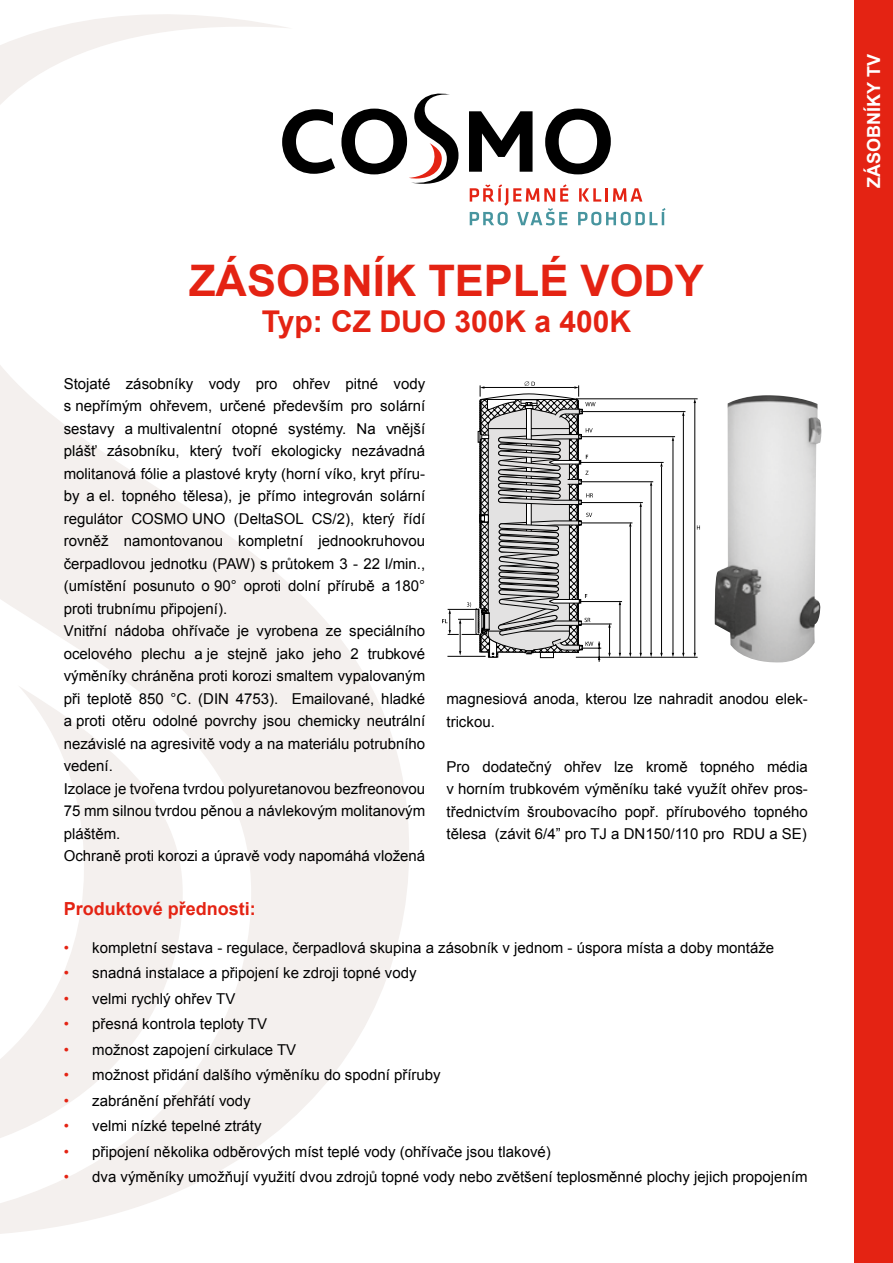
<style>
.page{position:relative;width:893px;height:1263px;background:#fff}
.page>*{position:absolute;margin:0;border:0;box-sizing:border-box;transform-origin:0 0}
.t1{font:700 43.5px "Arial";color:#e42313}
.t2{font:700 30px "Arial";color:#e42313}
.t3{font:700 18px "Arial";color:#e42313}
.t4{font:700 18px "Arial";color:#fff}
.t5{font:15px/22.5px "Arial";color:#000}
.s1{color:#e42313}
</style>
<div class="page">
<svg style="left:0;top:14px;width:409px;height:1220px"></svg>
<svg style="left:0;top:685px;width:183px;height:480px"></svg>
<svg style="left:282px;top:109px;width:53px;height:65px"></svg>
<svg style="left:545px;top:109px;width:66px;height:65px"></svg>
<svg style="left:341px;top:90px;width:117px;height:98px"></svg>
<svg style="left:469px;top:111px;width:64px;height:61px"></svg>
<svg style="left:579px;top:188px;width:22px;height:14px"></svg>
<hr style="left:605px;top:188px;width:3px;height:14px;background:#e42313">
<svg style="left:613px;top:188px;width:29px;height:14px"></svg>
<svg style="left:470px;top:184px;width:98px;height:41px"></svg>
<svg style="left:578px;top:208px;width:88px;height:17px"></svg>
<hr style="left:576px;top:657px;width:122px;height:1px;background:#000">
<hr style="left:581px;top:624px;width:31px;height:1px;background:#000">
<svg style="left:608px;top:623px;width:3px;height:34px"></svg>
<hr style="left:581px;top:601px;width:41px;height:1px;background:#000">
<hr style="left:620px;top:603px;width:1px;height:51px;background:#000">
<hr style="left:581px;top:523px;width:51px;height:1px;background:#000">
<hr style="left:630px;top:526px;width:1px;height:127px;background:#000">
<hr style="left:581px;top:502px;width:62px;height:1px;background:#000">
<hr style="left:640px;top:506px;width:1px;height:148px;background:#000">
<hr style="left:580px;top:481px;width:73px;height:1px;background:#000">
<hr style="left:651px;top:485px;width:1px;height:169px;background:#000">
<hr style="left:576px;top:399px;width:122px;height:1px;background:#000">
<hr style="left:694px;top:401px;width:1px;height:252px;background:#000">
<hr style="left:580px;top:462px;width:84px;height:1px;background:#000">
<hr style="left:661px;top:467px;width:1px;height:186px;background:#000">
<hr style="left:580px;top:436px;width:95px;height:1px;background:#000">
<hr style="left:673px;top:441px;width:1px;height:213px;background:#000">
<hr style="left:580px;top:411px;width:105px;height:1px;background:#000">
<hr style="left:683px;top:414px;width:1px;height:239px;background:#000">
<svg style="left:442px;top:381px;width:159px;height:281px"></svg>
<div style="left:855px;top:0;width:38px;height:1263px;background:#e42313"></div>
<img style="left:714px;top:395px;width:108px;height:268px">
<h1 class="t1" style="left:189px;top:252px;width:516px">ZÁSOBNÍK TEPLÉ VODY</h1>
<h2 class="t2" style="left:262px;top:302px;width:371px">Typ: CZ DUO 300K a 400K</h2>
<p class="t5" style="left:64px;top:372px;width:363px">Stojaté zásobníky vody pro ohřev pitné vody s nepřímým ohřevem, určené především pro solární sestavy a multivalentní otopné systémy. Na vnější plášť zásobníku, který tvoří ekologicky nezávadná molitanová fólie a plastové kryty (horní víko, kryt příru&shy;by a el. topného tělesa), je přímo integrován solární regulátor COSMO UNO (DeltaSOL CS/2), který řídí rovněž namontovanou kompletní jednookruhovou čerpadlovou jednotku (PAW) s průtokem 3 - 22 l/min., (umístění posunuto o 90° oproti dolní přírubě a 180° proti trubnímu připojení).<br>Vnitřní nádoba ohřívače je vyrobena ze speciálního ocelového plechu a je stejně jako jeho 2 trubkové výměníky chráněna proti korozi smaltem vypalovaným při teplotě 850 °C. (DIN 4753). Emailované, hladké a proti otěru odolné povrchy jsou chemicky neutrální nezávislé na agresivitě vody a na materiálu potrubního vedení.<br>Izolace je tvořena tvrdou polyuretanovou bezfreonovou 75 mm silnou tvrdou pěnou a návlekovým molitanovým pláštěm.<br>Ochraně proti korozi a úpravě vody napomáhá vložená</p>
<p class="t5" style="left:446px;top:688px;width:363px">magnesiová anoda, kterou lze nahradit anodou elek&shy;trickou.</p>
<p class="t5" style="left:446px;top:755px;width:363px;text-align:justify">Pro dodatečný ohřev lze kromě topného média v horním trubkovém výměníku také využít ohřev pros&shy;třednictvím šroubovacího popř. přírubového topného tělesa (závit 6/4” pro TJ a DN150/110 pro RDU a SE)</p>
<p class="t3" style="left:64px;top:896px;width:194px">Produktové přednosti:</p>
<p class="t5" style="left:64px;top:936px;width:712px"><span class="s1">•</span> kompletní sestava - regulace, čerpadlová skupina a zásobník v jednom - úspora místa a doby montáže</p>
<p class="t5" style="left:64px;top:962px;width:354px"><span class="s1">•</span> snadná instalace a připojení ke zdroji topné vody</p>
<p class="t5" style="left:64px;top:987px;width:173px"><span class="s1">•</span> velmi rychlý ohřev TV</p>
<p class="t5" style="left:64px;top:1013px;width:205px"><span class="s1">•</span> přesná kontrola teploty TV</p>
<p class="t5" style="left:64px;top:1038px;width:234px"><span class="s1">•</span> možnost zapojení cirkulace TV</p>
<p class="t5" style="left:64px;top:1064px;width:378px"><span class="s1">•</span> možnost přidání dalšího výměníku do spodní příruby</p>
<p class="t5" style="left:64px;top:1089px;width:188px"><span class="s1">•</span> zabránění přehřátí vody</p>
<p class="t5" style="left:64px;top:1115px;width:199px"><span class="s1">•</span> velmi nízké tepelné ztráty</p>
<p class="t5" style="left:64px;top:1140px;width:489px"><span class="s1">•</span> připojení několika odběrových míst teplé vody (ohřívače jsou tlakové)</p>
<p class="t5" style="left:64px;top:1166px;width:745px"><span class="s1">•</span> dva výměníky umožňují využití dvou zdrojů topné vody nebo zvětšení teplosměnné plochy jejich propojením</p>
<p class="t4" style="left:862px;top:188px;width:135px;rotate:-90deg">ZÁSOBNÍKY TV</p>
</div>
